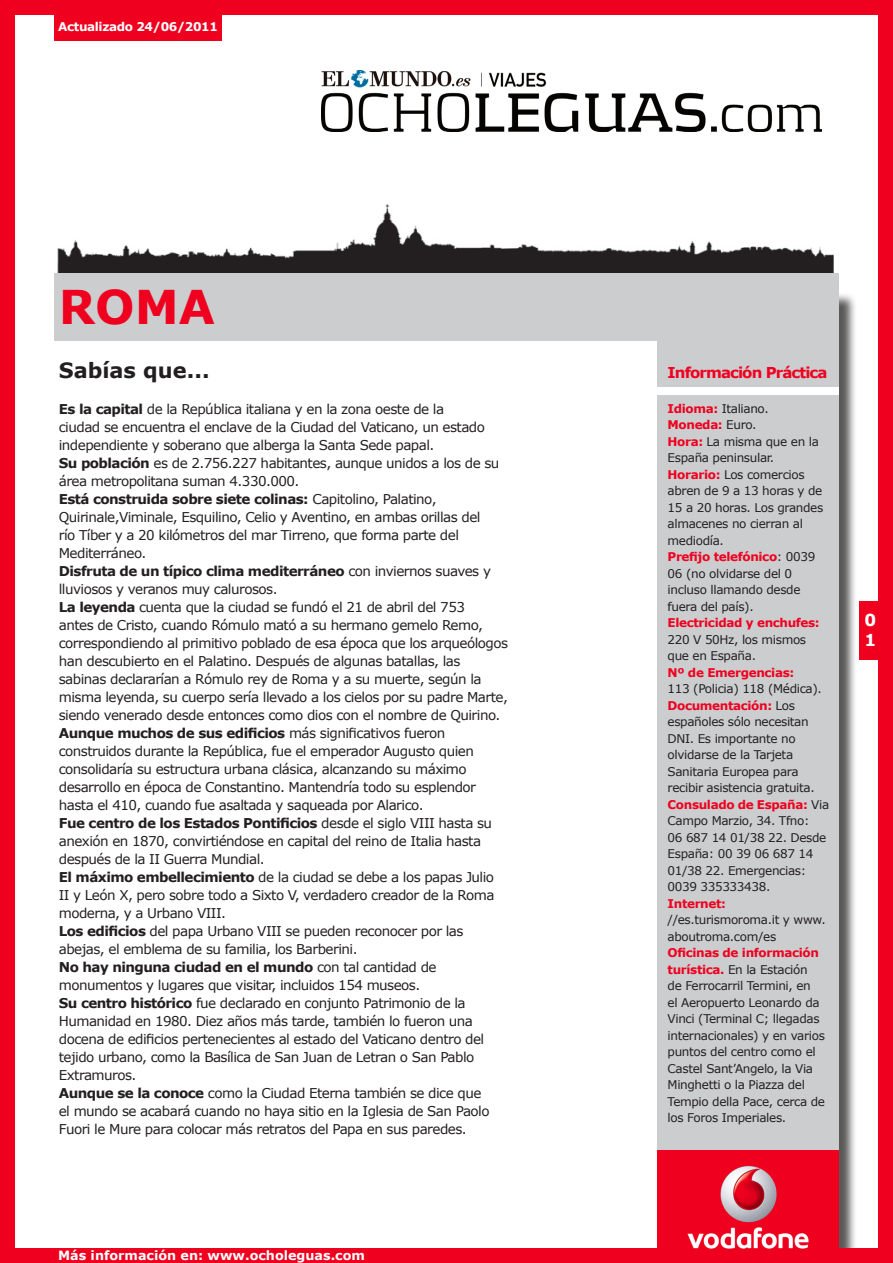
<style>
.page{position:relative;width:893px;height:1263px;background:#fff}
.page>*{position:absolute;margin:0;border:0;box-sizing:border-box;transform-origin:0 0}
.tit_31pt{font:700 46.5px "Verdana";color:#ef001f}
.tit_14pt{font:700 21px "Verdana";color:#231f20}
.t1{font:700 16.5px "Verdana";color:#fff}
.t2{font:700 15px "Verdana";letter-spacing:-.06em;color:#ef001f}
.t3{font:13.5px/18px "Verdana";letter-spacing:-.04em;color:#231f20}
.t4{font:700 12.75px "Verdana";color:#fff}
.tex_gen_lateral{font:12px/16.5px "Verdana";letter-spacing:-.03em;color:#231f20}
.tex_gen_lateral-2{font:700 12px "Verdana";letter-spacing:-.03em;color:#ef001f}
.t5{font:700 12px "Verdana";letter-spacing:-.03em;color:#fff}
.s1{font-weight:700}
.s2{font-weight:700;color:#ef001f}
.s3{font-weight:400;color:#231f20}
</style>
<div class="page">
<img style="left:57px;top:204px;width:777px;height:69px">
<div style="left:54px;top:273px;width:785px;height:68px;background:#cccdcf"></div>
<div style="left:660px;top:292px;width:198px;height:971px;background:#231f20;opacity:.75"></div>
<div style="left:658px;top:290px;width:181px;height:973px;background:#cccdcf"></div>
<img style="left:321px;top:70px;width:501px;height:62px">
<div style="left:656px;top:387px;width:183px;height:7px;background:#fff"></div>
<div style="left:0;top:1248px;width:893px;height:15px;background:#ef001f"></div>
<div style="left:0;top:0;width:893px;height:14px;background:#ef001f"></div>
<div style="left:0;top:0;width:14px;height:1263px;background:#ef001f"></div>
<div style="left:878px;top:0;width:15px;height:1263px;background:#ef001f"></div>
<img style="left:658px;top:1150px;width:181px;height:99px">
<div style="left:54px;top:14px;width:168px;height:27px;background:#ef001f"></div>
<div style="left:859px;top:601px;width:23px;height:59px;background:#ef001f"></div>
<p class="t5" style="left:58px;top:19px;width:161px">Actualizado 24/06/2011</p>
<p class="tit_31pt" style="left:59px;top:277px;width:158px">ROMA</p>
<p class="tit_14pt" style="left:59px;top:357px;width:152px">Sabías que...</p>
<p class="t3" style="left:59px;top:400px;width:428px"><span class="s1">Es la capital</span> de la República italiana y en la zona oeste de la ciudad se encuentra el enclave de la Ciudad del Vaticano, un estado independiente y soberano que alberga la Santa Sede papal.</p>
<p class="t3" style="left:59px;top:454px;width:442px"><span class="s1">Su población</span> es de 2.756.227 habitantes, aunque unidos a los de su área metropolitana suman 4.330.000.</p>
<p class="t3" style="left:59px;top:490px;width:423px"><span class="s1">Está construida sobre siete colinas:</span> Capitolino, Palatino, Quirinale,Viminale, Esquilino, Celio y Aventino, en ambas orillas del río Tíber y a 20 kilómetros del mar Tirreno, que forma parte del Mediterráneo.</p>
<p class="t3" style="left:59px;top:562px;width:434px"><span class="s1">Disfruta de un típico clima mediterráneo</span> con inviernos suaves y lluviosos y veranos muy calurosos.</p>
<p class="t3" style="left:59px;top:598px;width:451px"><span class="s1">La leyenda</span> cuenta que la ciudad se fundó el 21 de abril del 753<br>antes de Cristo, cuando Rómulo mató a su hermano gemelo Remo, correspondiendo al primitivo poblado de esa época que los arqueólogos han descubierto en el Palatino. Después de algunas batallas, las sabinas declararían a Rómulo rey de Roma y a su muerte, según la misma leyenda, su cuerpo sería llevado a los cielos por su padre Marte, siendo venerado desde entonces como dios con el nombre de Quirino.</p>
<p class="t3" style="left:59px;top:724px;width:419px"><span class="s1">Aunque muchos de sus edificios</span> más significativos fueron construidos durante la República, fue el emperador Augusto quien consolidaría su estructura urbana clásica, alcanzando su máximo desarrollo en época de Constantino. Mantendría todo su esplendor hasta el 410, cuando fue asaltada y saqueada por Alarico.</p>
<p class="t3" style="left:59px;top:814px;width:435px"><span class="s1">Fue centro de los Estados Pontificios</span> desde el siglo VIII hasta su anexión en 1870, convirtiéndose en capital del reino de Italia hasta después de la II Guerra Mundial.</p>
<p class="t3" style="left:59px;top:868px;width:437px;text-align:justify"><span class="s1">El máximo embellecimiento</span> de la ciudad se debe a los papas Julio II y León X, pero sobre todo a Sixto V, verdadero creador de la Roma moderna, y a Urbano VIII.</p>
<p class="t3" style="left:59px;top:922px;width:406px"><span class="s1">Los edificios</span> del papa Urbano VIII se pueden reconocer por las abejas, el emblema de su familia, los Barberini.</p>
<p class="t3" style="left:59px;top:958px;width:379px"><span class="s1">No hay ninguna ciudad en el mundo</span> con tal cantidad de monumentos y lugares que visitar, incluidos 154 museos.</p>
<p class="t3" style="left:59px;top:994px;width:427px"><span class="s1">Su centro histórico</span> fue declarado en conjunto Patrimonio de la Humanidad en 1980. Diez años más tarde, también lo fueron una docena de edificios pertenecientes al estado del Vaticano dentro del tejido urbano, como la Basílica de San Juan de Letran o San Pablo Extramuros.</p>
<p class="t3" style="left:59px;top:1084px;width:432px"><span class="s1">Aunque se la conoce</span> como la Ciudad Eterna también se dice que el mundo se acabará cuando no haya sitio en la Iglesia de San Paolo<br>Fuori le Mure para colocar más retratos del Papa en sus paredes.</p>
<p class="t4" style="left:58px;top:1247px;width:308px">Más información en: www.ocholeguas.com</p>
<p class="t2" style="left:668px;top:363px;width:161px">Información Práctica</p>
<p class="tex_gen_lateral" style="left:668px;top:400px;width:103px"><span class="s2">Idioma:</span> Italiano.</p>
<p class="tex_gen_lateral-2" style="left:668px;top:417px;width:90px">Moneda: <span class="s3">Euro.</span></p>
<p class="tex_gen_lateral" style="left:668px;top:433px;width:153px"><span class="s2">Hora:</span> La misma que en la<br>España peninsular.</p>
<p class="tex_gen_lateral" style="left:668px;top:466px;width:157px"><span class="s2">Horario:</span> Los comercios abren de 9 a 13 horas y de<br>15 a 20 horas. Los grandes almacenes no cierran al mediodía.</p>
<p class="tex_gen_lateral" style="left:668px;top:549px;width:149px"><span class="s2">Prefijo telefónico</span>: 0039<br>06 (no olvidarse del 0 incluso llamando desde fuera del país).</p>
<p class="tex_gen_lateral" style="left:668px;top:615px;width:154px"><span class="s2">Electricidad y enchufes:<br></span>220 V 50Hz, los mismos que en España.</p>
<p class="tex_gen_lateral-2" style="left:668px;top:664px;width:128px">Nº de Emergencias:</p>
<p class="tex_gen_lateral" style="left:668px;top:681px;width:156px">113 (Policia) 118 (Médica).</p>
<p class="tex_gen_lateral" style="left:668px;top:697px;width:149px"><span class="s2">Documentación:</span> Los españoles sólo necesitan<br>DNI. Es importante no olvidarse de la Tarjeta<br>Sanitaria Europea para recibir asistencia gratuita.</p>
<p class="tex_gen_lateral" style="left:668px;top:796px;width:163px"><span class="s2">Consulado de España:</span> Via<br>Campo Marzio, 34. Tfno:<br>06 687 14 01/38 22. Desde<br>España: 00 39 06 687 14<br>01/38 22. Emergencias:<br>0039 335333438.</p>
<p class="tex_gen_lateral-2" style="left:668px;top:895px;width:60px">Internet:</p>
<p class="tex_gen_lateral" style="left:668px;top:912px;width:160px">//es.turismoroma.it y www. aboutroma.com/es</p>
<p class="tex_gen_lateral" style="left:668px;top:945px;width:159px"><span class="s2">Oficinas de información turística.</span> En la Estación<br>de Ferrocarril Termini, en<br>el Aeropuerto Leonardo da<br>Vinci (Terminal C; llegadas internacionales) y en varios puntos del centro como el<br>Castel Sant’Angelo, la Via<br>Minghetti o la Piazza del<br>Tempio della Pace, cerca de los Foros Imperiales.</p>
<p class="t1" style="left:865px;top:609px;width:13px">0</p>
<p class="t1" style="left:865px;top:629px;width:13px">1</p>
</div>
